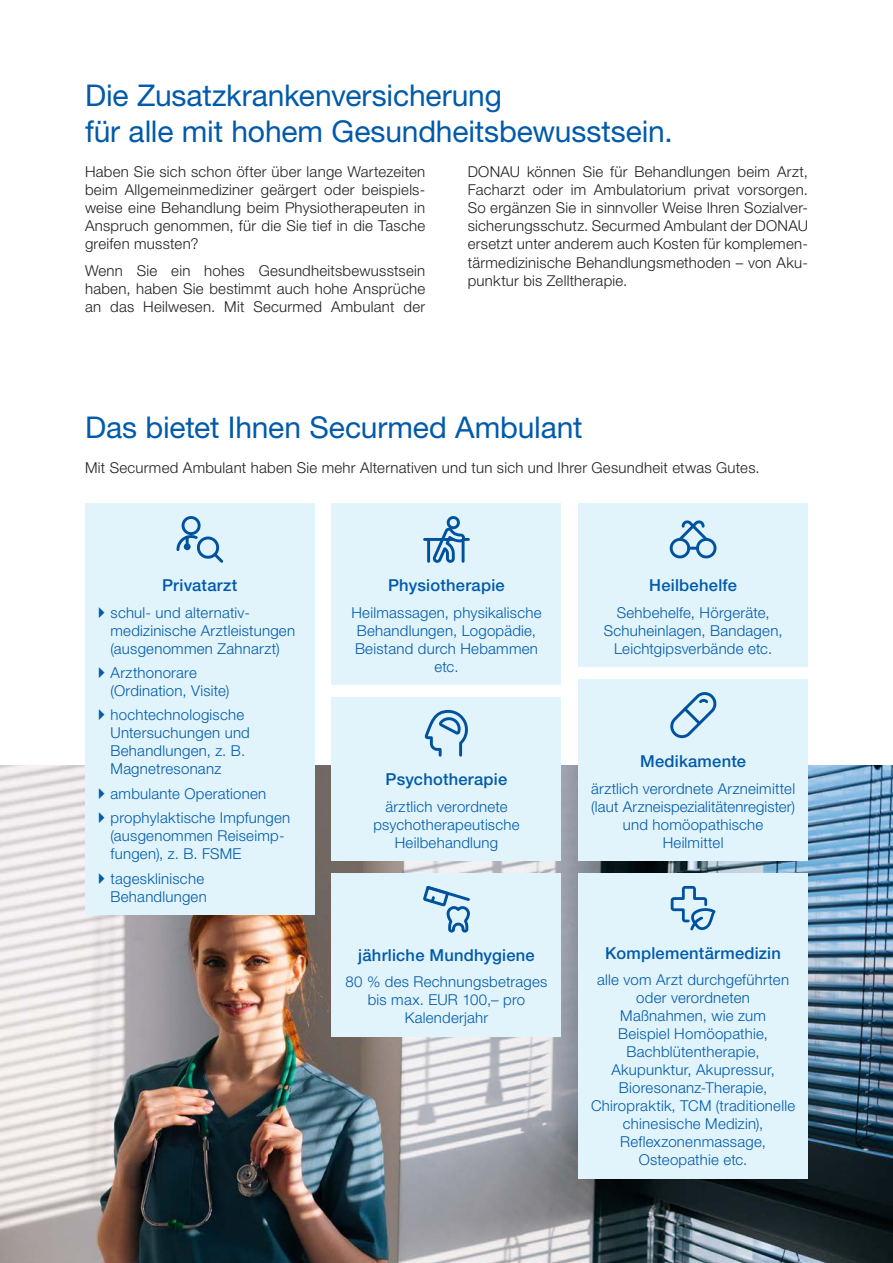
<style>
.page{position:relative;width:893px;height:1263px;background:#fff}
.page>*{position:absolute;margin:0;border:0;box-sizing:border-box;transform-origin:0 0}
.Überschrift{font:30px "Helvetica Neue LT Pro";letter-spacing:-.005em;color:#015aaa}
.Box_Headline{font:500 16.5px "Helvetica Neue LT Pro";letter-spacing:.015em;color:#015aaa}
.Box_Text_blau{font:300 15px/18px "Helvetica Neue LT Pro";letter-spacing:.015em;color:#015aaa;text-align:center}
.Lauftext{font:300 15px/18px "Helvetica Neue LT Pro";letter-spacing:.015em;color:#231f20;text-align:justify}
</style>
<div class="page">
<img style="left:0;top:765px;width:893px;height:498px">
<div style="left:85px;top:503px;width:230px;height:411px;background:#e1f4fc"></div>
<svg style="left:176px;top:516px;width:47px;height:47px"></svg>
<div style="left:578px;top:873px;width:230px;height:305px;background:#e1f4fc"></div>
<svg style="left:671px;top:886px;width:44px;height:44px"></svg>
<div style="left:332px;top:873px;width:229px;height:163px;background:#e1f4fc"></div>
<svg style="left:423px;top:886px;width:47px;height:46px"></svg>
<div style="left:332px;top:503px;width:229px;height:181px;background:#e1f4fc"></div>
<svg style="left:432px;top:516px;width:36px;height:47px"></svg>
<hr style="left:425px;top:538px;width:28px;height:3px;background:#00519e">
<hr style="left:427px;top:539px;width:3px;height:22px;background:#00519e">
<hr style="left:462px;top:539px;width:3px;height:22px;background:#00519e">
<div style="left:332px;top:697px;width:229px;height:163px;background:#e1f4fc"></div>
<svg style="left:424px;top:710px;width:44px;height:47px"></svg>
<div style="left:578px;top:679px;width:230px;height:181px;background:#e1f4fc"></div>
<svg style="left:670px;top:692px;width:46px;height:47px"></svg>
<div style="left:578px;top:503px;width:230px;height:163px;background:#e1f4fc"></div>
<svg style="left:670px;top:520px;width:46px;height:39px"></svg>
<p class="Überschrift" style="left:85px;top:77px;width:418px">Die Zusatzkrankenversicherung</p>
<p class="Überschrift" style="left:85px;top:113px;width:589px">für alle mit hohem Gesundheitsbewusstsein.</p>
<p class="Lauftext" style="left:85px;top:163px;width:342px">Haben Sie sich schon öfter über lange Wartezeiten beim Allgemeinmediziner geärgert oder beispiels&shy;weise eine Behandlung beim Physiotherapeuten in Anspruch genommen, für die Sie tief in die Tasche greifen mussten?</p>
<p class="Lauftext" style="left:85px;top:261px;width:342px">Wenn Sie ein hohes Gesundheitsbewusstsein haben, haben Sie bestimmt auch hohe Ansprüche an das Heilwesen. Mit Securmed Ambulant der</p>
<p class="Lauftext" style="left:468px;top:163px;width:342px">DONAU können Sie für Behandlungen beim Arzt, Facharzt oder im Ambulatorium privat vorsorgen.<br>So ergänzen Sie in sinnvoller Weise Ihren Sozialver&shy;sicherungsschutz. Securmed Ambulant der DONAU ersetzt unter anderem auch Kosten für komplemen&shy;tärmedizinische Behandlungsmethoden – von Aku&shy;punktur bis Zelltherapie.</p>
<p class="Überschrift" style="left:85px;top:409px;width:499px">Das bietet Ihnen Securmed Ambulant</p>
<p class="Lauftext" style="left:85px;top:458px;width:676px">Mit Securmed Ambulant haben Sie mehr Alternativen und tun sich und Ihrer Gesundheit etwas Gutes.</p>
<p class="Box_Headline" style="left:162px;top:575px;width:77px">Privatarzt</p>
<p class="Box_Text_blau" style="left:111px;top:603px;width:186px;text-align:left">schul- und alternativ&shy;medizinische Arztleistungen (ausgenommen Zahnarzt)</p>
<p class="Box_Text_blau" style="left:111px;top:663px;width:121px;text-align:left">Arzthonorare (Ordination, Visite)</p>
<p class="Box_Text_blau" style="left:111px;top:706px;width:141px;text-align:left">hochtechnologische<br>Untersuchungen und<br>Behandlungen, z. B.<br>Magnetresonanz</p>
<p class="Box_Text_blau" style="left:111px;top:784px;width:157px">ambulante Operationen</p>
<p class="Box_Text_blau" style="left:111px;top:808px;width:181px;text-align:left">prophylaktische Impfungen (ausgenommen Reiseimp&shy;fungen), z. B. FSME</p>
<p class="Box_Text_blau" style="left:111px;top:869px;width:98px;text-align:left">tagesklinische<br>Behandlungen</p>
<p class="Box_Headline" style="left:388px;top:575px;width:118px">Physiotherapie</p>
<p class="Box_Text_blau" style="left:351px;top:603px;width:192px">Heilmassagen, physikalische<br>Behandlungen, Logopädie,<br>Beistand durch Hebammen etc.</p>
<p class="Box_Headline" style="left:386px;top:769px;width:123px">Psychotherapie</p>
<p class="Box_Text_blau" style="left:373px;top:797px;width:148px">ärztlich verordnete psychotherapeutische<br>Heilbehandlung</p>
<p class="Box_Headline" style="left:358px;top:945px;width:178px">jährliche Mundhygiene</p>
<p class="Box_Text_blau" style="left:346px;top:973px;width:203px">80 % des Rechnungsbetrages bis max. EUR 100,– pro<br>Kalenderjahr</p>
<p class="Box_Headline" style="left:649px;top:575px;width:89px">Heilbehelfe</p>
<p class="Box_Text_blau" style="left:604px;top:603px;width:180px">Sehbehelfe, Hörgeräte,<br>Schuheinlagen, Bandagen,<br>Leichtgipsverbände etc.</p>
<p class="Box_Headline" style="left:640px;top:751px;width:107px">Medikamente</p>
<p class="Box_Text_blau" style="left:591px;top:779px;width:206px">ärztlich verordnete Arzneimittel (laut Arzneispezialitätenregister) und homöopathische<br>Heilmittel</p>
<p class="Box_Headline" style="left:605px;top:943px;width:177px">Komplementärmedizin</p>
<p class="Box_Text_blau" style="left:591px;top:971px;width:206px">alle vom Arzt durchgeführten oder verordneten<br>Maßnahmen, wie zum<br>Beispiel Homöopathie,<br>Bachblütentherapie,<br>Akupunktur, Akupressur,<br>Bioresonanz-Therapie,<br>Chiropraktik, TCM (traditionelle chinesische Medizin),<br>Reflexzonenmassage,<br>Osteopathie etc.</p>
</div>
